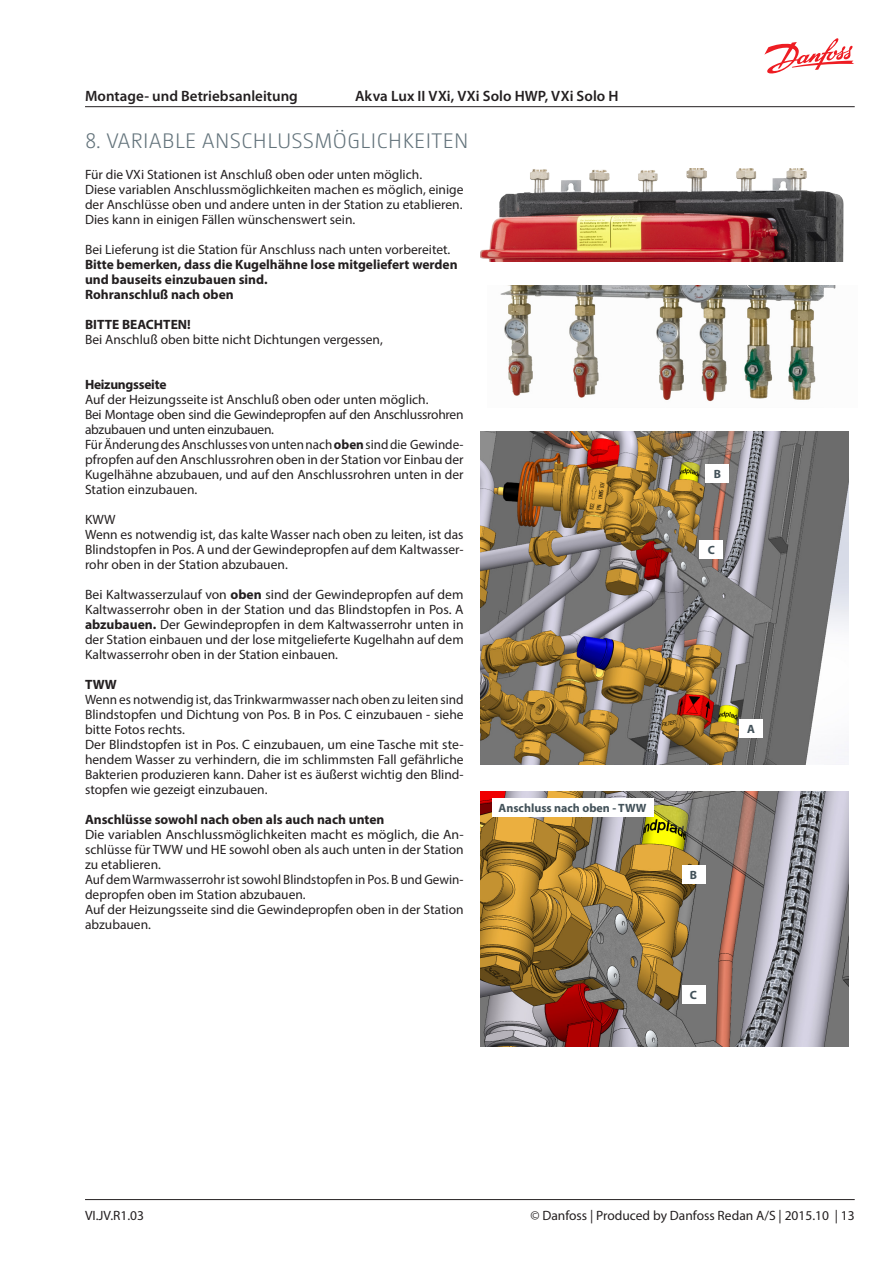
<style>
.page{position:relative;width:893px;height:1263px;background:#fff}
.page>*{position:absolute;margin:0;border:0;box-sizing:border-box;transform-origin:0 0}
.t1{font:300 21px "Camingo Dos Pro";letter-spacing:.025em;color:#63737b}
.t2{font:600 15px "Myriad Pro";letter-spacing:.005em;color:#231f20}
.t3{font:13.5px/15px "Myriad Pro";color:#231f20}
.t4{font:700 13.5px/15px "Myriad Pro";color:#231f20}
.t5{font:700 13.5px "Myriad Pro";letter-spacing:-.02em;color:#231f20}
.t6{font:700 12px "Myriad Pro";color:#425159}
.s1{font-weight:700}
</style>
<div class="page">
<hr style="left:85px;top:1199px;width:770px;height:1px;background:#231f20">
<svg style="left:764px;top:38px;width:90px;height:36px"></svg>
<hr style="left:85px;top:106px;width:770px;height:1px;background:#231f20">
<img style="left:480px;top:432px;width:368px;height:333px">
<img style="left:480px;top:792px;width:368px;height:255px">
<div style="left:739px;top:719px;width:24px;height:18px;background:#fff"></div>
<div style="left:705px;top:465px;width:24px;height:18px;background:#fff"></div>
<div style="left:699px;top:541px;width:24px;height:18px;background:#fff"></div>
<div style="left:682px;top:865px;width:23px;height:18px;background:#fff"></div>
<div style="left:682px;top:985px;width:23px;height:18px;background:#fff"></div>
<div style="left:492px;top:798px;width:161px;height:18px;background:#fff"></div>
<img style="left:480px;top:169px;width:364px;height:92px">
<img style="left:500px;top:286px;width:336px;height:116px">
<p class="t2" style="left:85px;top:88px;width:214px">Montage- und Betriebsanleitung</p>
<p class="t2" style="left:355px;top:88px;width:265px">Akva Lux II VXi, VXi Solo HWP, VXi Solo H</p>
<h1 class="t1" style="left:85px;top:129px;width:385px">8. VARIABLE ANSCHLUSSMÖGLICHKEITEN</h1>
<p class="t3" style="left:85px;top:167px;width:380px">Für die VXi Stationen ist Anschluß oben oder unten möglich.<br>Diese variablen Anschlussmöglichkeiten machen es möglich, einige der Anschlüsse oben und andere unten in der Station zu etablieren.<br>Dies kann in einigen Fällen wünschenswert sein.</p>
<p class="t3" style="left:85px;top:242px;width:367px">Bei Lieferung ist die Station für Anschluss nach unten vorbereitet.</p>
<p class="t4" style="left:85px;top:256px;width:374px">Bitte bemerken, dass die Kugelhähne lose mitgeliefert werden und bauseits einzubauen sind.<br>Rohranschluß nach oben</p>
<p class="t4" style="left:85px;top:316px;width:107px">BITTE BEACHTEN!</p>
<p class="t3" style="left:85px;top:332px;width:299px">Bei Anschluß oben bitte nicht Dichtungen vergessen,</p>
<p class="t5" style="left:85px;top:376px;width:83px">Heizungsseite</p>
<p class="t3" style="left:85px;top:392px;width:380px">Auf der Heizungsseite ist Anschluß oben oder unten möglich.<br>Bei Montage oben sind die Gewindepropfen auf den Anschlussrohren abzubauen und unten einzubauen.<br>Für Änderung des Anschlusses von unten nach <span class="s1">oben</span> sind die Gewinde&shy;pfropfen auf den Anschlussrohren oben in der Station vor Einbau der Kugelhähne abzubauen, und auf den Anschlussrohren unten in der Station einzubauen.</p>
<p class="t3" style="left:85px;top:512px;width:380px">KWW<br>Wenn es notwendig ist, das kalte Wasser nach oben zu leiten, ist das Blindstopfen in Pos. A und der Gewindepropfen auf dem Kaltwasser&shy;rohr oben in der Station abzubauen.</p>
<p class="t3" style="left:85px;top:587px;width:380px;text-align:justify">Bei Kaltwasserzulauf von <span class="s1">oben</span> sind der Gewindepropfen auf dem Kaltwasserrohr oben in der Station und das Blindstopfen in Pos. A <span class="s1">abzubauen.</span> Der Gewindepropfen in dem Kaltwasserrohr unten in der Station einbauen und der lose mitgelieferte Kugelhahn auf dem Kaltwasserrohr oben in der Station einbauen.</p>
<p class="t4" style="left:85px;top:676px;width:33px">TWW</p>
<p class="t3" style="left:85px;top:692px;width:380px">Wenn es notwendig ist, das Trinkwarmwasser nach oben zu leiten sind Blindstopfen und Dichtung von Pos. B in Pos. C einzubauen - siehe bitte Fotos rechts.<br>Der Blindstopfen ist in Pos. C einzubauen, um eine Tasche mit ste&shy;hendem Wasser zu verhindern, die im schlimmsten Fall gefährliche Bakterien produzieren kann. Daher ist es äußerst wichtig den Blind&shy;stopfen wie gezeigt einzubauen.</p>
<p class="t4" style="left:85px;top:811px;width:301px">Anschlüsse sowohl nach oben als auch nach unten</p>
<p class="t3" style="left:85px;top:827px;width:380px">Die variablen Anschlussmöglichkeiten macht es möglich, die An&shy;schlüsse für TWW und HE sowohl oben als auch unten in der Station zu etablieren.<br>Auf dem Warmwasserrohr ist sowohl Blindstopfen in Pos. B und Gewin&shy;depropfen oben im Station abzubauen.<br>Auf der Heizungsseite sind die Gewindepropfen oben in der Station abzubauen.</p>
<p class="t6" style="left:499px;top:800px;width:149px">Anschluss nach oben - TWW</p>
<p class="t6" style="left:714px;top:467px;width:9px">B</p>
<p class="t6" style="left:708px;top:542px;width:9px">C</p>
<p class="t6" style="left:747px;top:721px;width:9px">A</p>
<p class="t6" style="left:690px;top:867px;width:9px">B</p>
<p class="t6" style="left:690px;top:987px;width:9px">C</p>
<p class="t3" style="left:85px;top:1208px;width:60px">VI.JV.R1.03</p>
<p class="t3" style="left:530px;top:1208px;width:326px">© Danfoss | Produced by Danfoss Redan A/S | 2015.10 | 13</p>
</div>
